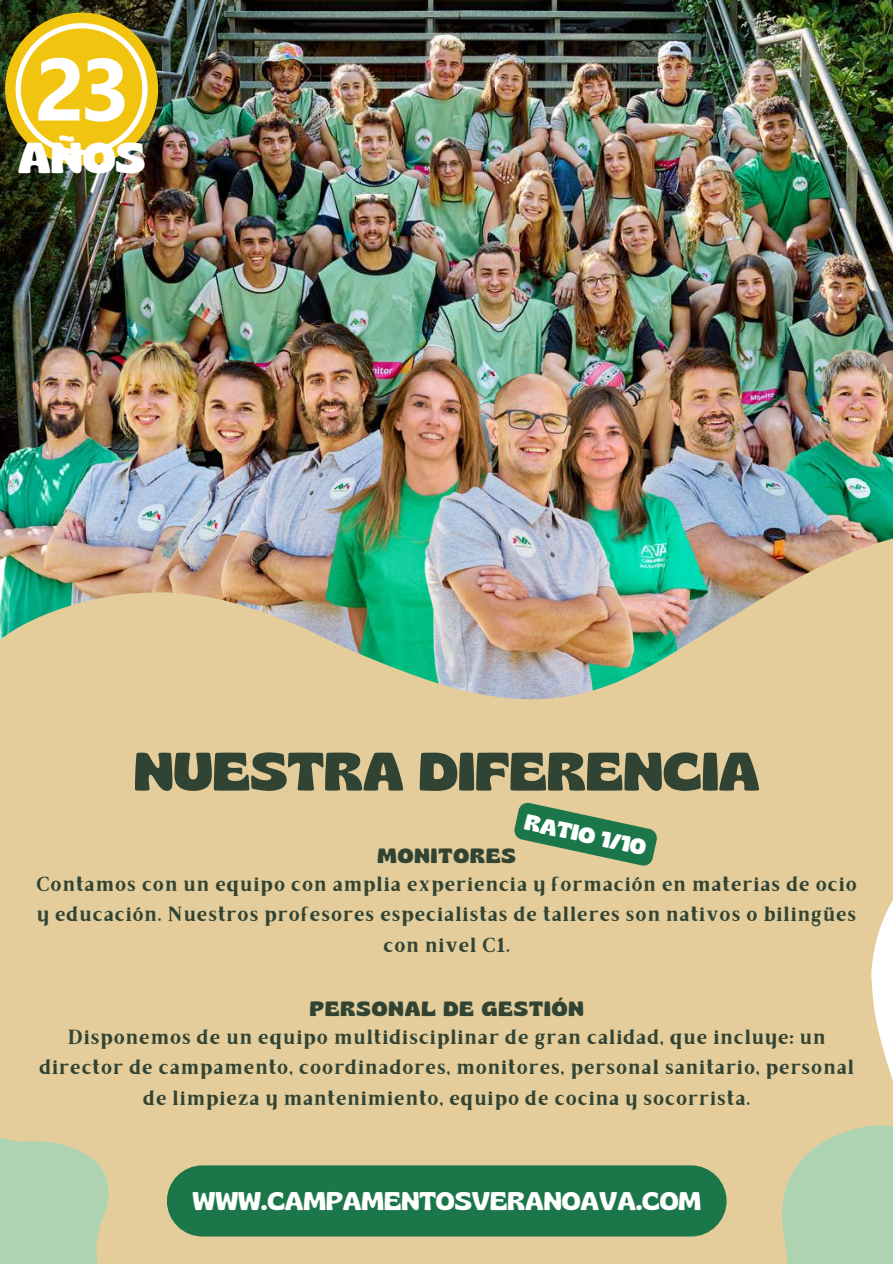
<style>
.page{position:relative;width:893px;height:1264px;background:#fff}
.page>*{position:absolute;margin:0;border:0;box-sizing:border-box;transform-origin:0 0}
.t1{font:700 53.7px "Gliker";color:#314434}
.t2{font:700 43.05px "Gliker";color:#fff}
.t3{font:600 25.5px "Gliker";color:#fff}
.t4{font:700 22.05px "Gliker";color:#fff}
.t5{font:700 20.55px/30.3px "Brixton TC";letter-spacing:.05em;color:#314434;text-align:center}
.t6{font:700 20.55px "Gliker";letter-spacing:.05em;color:#314434}
</style>
<div class="page">
<img style="left:0;top:0;width:892px;height:249px">
<img style="left:861px;top:240px;width:31px;height:182px">
<img style="left:563px;top:231px;width:298px;height:191px">
<img style="left:0;top:240px;width:72px;height:182px">
<img style="left:72px;top:231px;width:240px;height:191px">
<img style="left:167px;top:249px;width:174px;height:173px">
<img style="left:712px;top:340px;width:26px;height:82px">
<img style="left:308px;top:311px;width:33px;height:111px">
<img style="left:341px;top:239px;width:371px;height:183px">
<img style="left:0;top:422px;width:892px;height:841px">
<svg style="left:0;top:1110px;width:137px;height:153px;background:#c5d0a6"></svg>
<svg style="left:738px;top:1125px;width:154px;height:138px;background:#c2d0a7"></svg>
<div style="left:167px;top:1165px;width:559px;height:71px;background:#1b7749;border-radius:36px"></div>
<svg style="left:5px;top:13px;width:153px;height:153px"></svg>
<svg style="left:512px;top:801px;width:146px;height:66px;background:#779e6e"></svg>
<h2 class="t2" style="left:18px;top:129px;width:129px">AÑOS</h2>
<h1 class="t1" style="left:134px;top:736px;width:627px">NUESTRA DIFERENCIA</h1>
<p class="t4" style="left:528px;top:807px;width:125px;rotate:12deg">RATIO 1/10</p>
<p class="t6" style="left:377px;top:841px;width:140px">MONITORES</p>
<p class="t5" style="left:36px;top:871px;width:822px">Contamos con un equipo con amplia experiencia y formación en materias de ocio y educación. Nuestros profesores especialistas de talleres son nativos o bilingües con nivel C1.</p>
<p class="t6" style="left:310px;top:994px;width:275px">PERSONAL DE GESTIÓN</p>
<p class="t5" style="left:39px;top:1024px;width:816px">Disponemos de un equipo multidisciplinar de gran calidad, que incluye: un director de campamento, coordinadores, monitores, personal sanitario, personal de limpieza y mantenimiento, equipo de cocina y socorrista.</p>
<p class="t3" style="left:192px;top:1184px;width:510px">WWW.CAMPAMENTOSVERANOAVA.COM</p>
</div>
